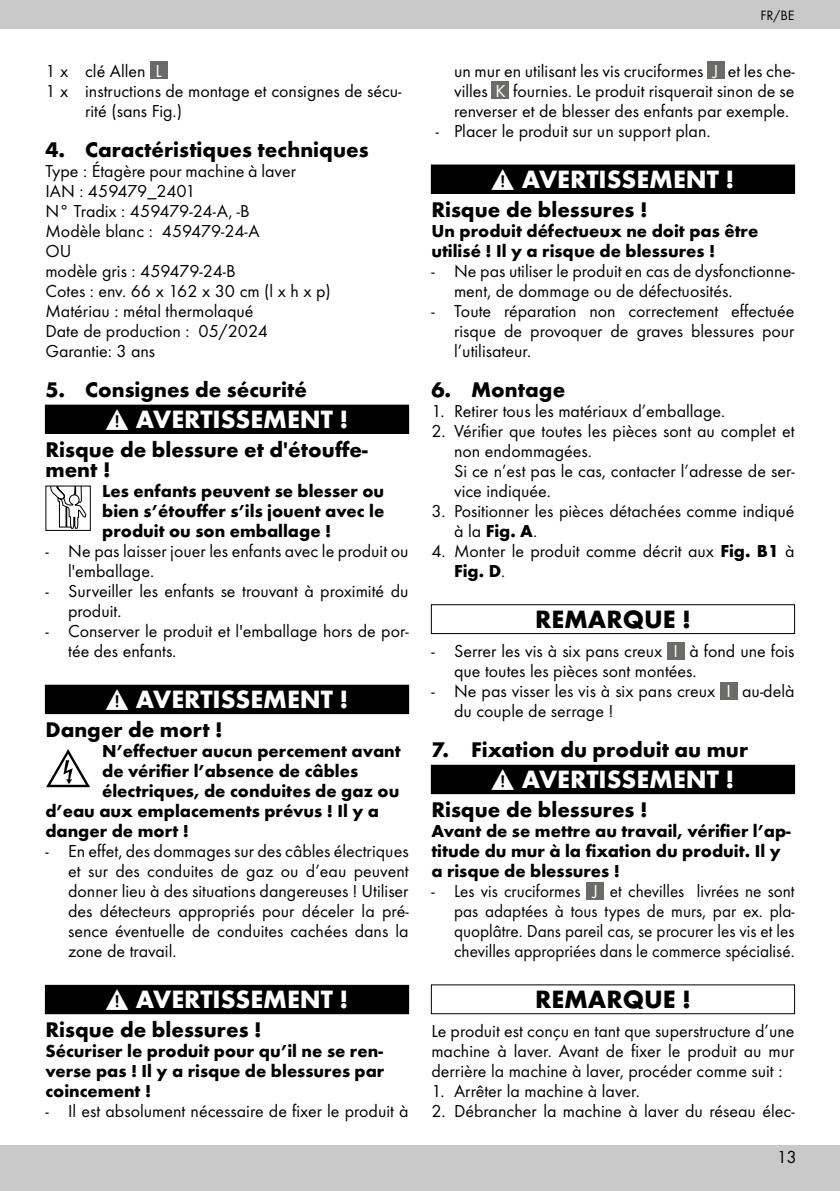
<style>
.page{position:relative;width:840px;height:1191px;background:#fff}
.page>*{position:absolute;margin:0;border:0;box-sizing:border-box;transform-origin:0 0}
.t1{font:700 26px "Futura TOT";color:#fff}
.t2{font:700 26px "Futura TOT";color:#000}
.t3{font:700 22px/20px "Futura TOT";color:#000}
.t4{font:18px/20px "Futura TOT Boo";color:#000}
.t5{font:700 18px/20px "Futura TOT";color:#000;text-align:justify}
.t6{font:16px "Futura LT Pro";color:#000}
.t7{font:14px "Futura TOT Boo";color:#000}
.s1{color:#fff}
.s2{font-family:"Futura TOT Boo";font-weight:400}
.s3{font-family:"Futura TOT";font-weight:700}
</style>
<div class="page">
<div style="left:0;top:1145px;width:839px;height:46px;background:#c9c9c9"></div>
<div style="left:0;top:0;width:839px;height:29px;background:#c9c9c9"></div>
<div style="left:45px;top:405px;width:363px;height:28px;background:#000"></div>
<div style="left:45px;top:404px;width:364px;height:30px;border:1px solid #000"></div>
<div style="left:45px;top:685px;width:363px;height:28px;background:#000"></div>
<div style="left:45px;top:684px;width:364px;height:30px;border:1px solid #000"></div>
<div style="left:45px;top:985px;width:363px;height:28px;background:#000"></div>
<div style="left:45px;top:984px;width:364px;height:30px;border:1px solid #000"></div>
<div style="left:150px;top:62px;width:17px;height:17px;background:#6b6b6a"></div>
<svg style="left:50px;top:487px;width:36px;height:42px"></svg>
<div style="left:45px;top:485px;width:46px;height:46px;border:1px solid #000"></div>
<svg style="left:46px;top:749px;width:44px;height:39px"></svg>
<div style="left:431px;top:165px;width:363px;height:28px;background:#000"></div>
<div style="left:430px;top:164px;width:364px;height:30px;border:1px solid #000"></div>
<div style="left:430px;top:604px;width:364px;height:30px;border:1px solid #000"></div>
<div style="left:431px;top:765px;width:363px;height:28px;background:#000"></div>
<div style="left:430px;top:764px;width:364px;height:30px;border:1px solid #000"></div>
<div style="left:430px;top:984px;width:364px;height:30px;border:1px solid #000"></div>
<div style="left:706px;top:62px;width:17px;height:17px;background:#6b6b6a"></div>
<div style="left:491px;top:82px;width:17px;height:17px;background:#6b6b6a"></div>
<div style="left:667px;top:642px;width:17px;height:17px;background:#6b6b6a"></div>
<div style="left:719px;top:682px;width:17px;height:17px;background:#6b6b6a"></div>
<div style="left:586px;top:882px;width:17px;height:17px;background:#6b6b6a"></div>
<p class="t4" style="left:45px;top:61px;width:118px">1 x clé Allen <span class="s1">L</span></p>
<p class="t4" style="left:45px;top:81px;width:357px">1 x instructions de montage et consignes de sécu-</p>
<p class="t4" style="left:85px;top:101px;width:98px">rité (sans Fig.)</p>
<p class="t3" style="left:45px;top:139px;width:324px">4. Caractéristiques techniques</p>
<p class="t4" style="left:45px;top:161px;width:287px">Type : Étagère pour machine à laver<br>IAN : 459479_2401<br>N° Tradix : 459479-24-A, -B<br>Modèle blanc : 459479-24-A<br>OU<br>modèle gris : 459479-24-B<br>Cotes : env. 66 x 162 x 30 cm (l x h x p)<br>Matériau : métal thermolaqué<br>Date de production : 05/2024<br>Garantie: 3 ans</p>
<p class="t3" style="left:45px;top:379px;width:263px">5. Consignes de sécurité</p>
<h1 class="t1" style="left:136px;top:403px;width:214px">AVERTISSEMENT !</h1>
<p class="t3" style="left:45px;top:439px;width:323px">Risque de blessure et d'étouffe&shy;ment !</p>
<p class="t5" style="left:102px;top:480px;width:283px">Les enfants peuvent se blesser ou bien s’étouffer s’ils jouent avec le produit ou son emballage !</p>
<p class="t4" style="left:68px;top:541px;width:342px;text-indent:-23px">- Ne pas laisser jouer les enfants avec le produit ou l'emballage.</p>
<p class="t4" style="left:68px;top:581px;width:342px;text-indent:-23px">- Surveiller les enfants se trouvant à proximité du produit.</p>
<p class="t4" style="left:68px;top:621px;width:342px;text-indent:-23px">- Conserver le produit et l'emballage hors de por&shy;tée des enfants.</p>
<h1 class="t1" style="left:136px;top:683px;width:214px">AVERTISSEMENT !</h1>
<p class="t3" style="left:45px;top:719px;width:179px">Danger de mort !</p>
<p class="t5" style="left:102px;top:740px;width:300px">N’effectuer aucun percement avant</p>
<p class="t5" style="left:102px;top:760px;width:257px">de vérifier l’absence de câbles</p>
<p class="t5" style="left:102px;top:780px;width:298px">électriques, de conduites de gaz ou</p>
<p class="t5" style="left:45px;top:800px;width:335px">d’eau aux emplacements prévus ! Il y a</p>
<p class="t5" style="left:45px;top:820px;width:145px">danger de mort !</p>
<p class="t4" style="left:68px;top:841px;width:342px;text-align:justify;text-indent:-23px">- En effet, des dommages sur des câbles électriques et sur des conduites de gaz ou d’eau peuvent donner lieu à des situations dangereuses ! Utiliser des détecteurs appropriés pour déceler la pré&shy;sence éventuelle de conduites cachées dans la zone de travail.</p>
<h1 class="t1" style="left:136px;top:983px;width:214px">AVERTISSEMENT !</h1>
<p class="t3" style="left:45px;top:1019px;width:217px">Risque de blessures !</p>
<p class="t5" style="left:45px;top:1040px;width:340px">Sécuriser le produit pour qu’il ne se ren&shy;verse pas ! Il y a risque de blessures par coincement !</p>
<p class="t4" style="left:45px;top:1101px;width:364px">- Il est absolument nécessaire de fixer le produit à</p>
<p class="t7" style="left:760px;top:7px;width:36px">FR/BE</p>
<p class="t4" style="left:454px;top:61px;width:342px;text-align:justify">un mur en utilisant les vis cruciformes <span class="s1">J</span> et les che&shy;villes <span class="s1">K</span> fournies. Le produit risquerait sinon de se renverser et de blesser des enfants par exemple.</p>
<p class="t4" style="left:435px;top:121px;width:276px">- Placer le produit sur un support plan.</p>
<h1 class="t1" style="left:521px;top:163px;width:214px">AVERTISSEMENT !</h1>
<p class="t3" style="left:431px;top:199px;width:217px">Risque de blessures !</p>
<p class="t5" style="left:431px;top:220px;width:328px">Un produit défectueux ne doit pas être utilisé ! Il y a risque de blessures !</p>
<p class="t4" style="left:454px;top:261px;width:342px;text-indent:-23px">- Ne pas utiliser le produit en cas de dysfonctionne&shy;ment, de dommage ou de défectuosités.</p>
<p class="t4" style="left:454px;top:301px;width:342px;text-align:justify;text-indent:-23px">- Toute réparation non correctement effectuée risque de provoquer de graves blessures pour l’utilisateur.</p>
<p class="t3" style="left:431px;top:379px;width:135px">6. Montage</p>
<p class="t4" style="left:431px;top:401px;width:295px">1. Retirer tous les matériaux d’emballage.</p>
<p class="t4" style="left:454px;top:421px;width:342px;text-indent:-23px">2. Vérifier que toutes les pièces sont au complet et non endommagées.<br>Si ce n’est pas le cas, contacter l’adresse de ser&shy;vice indiquée.</p>
<p class="t4" style="left:431px;top:501px;width:364px">3. Positionner les pièces détachées comme indiqué</p>
<p class="t5" style="left:454px;top:520px;width:85px"><span class="s2">à la</span> Fig. A<span class="s2">.</span></p>
<p class="t4" style="left:431px;top:541px;width:364px">4. Monter le produit comme décrit aux <span class="s3">Fig. B1</span> à</p>
<p class="t5" style="left:454px;top:560px;width:53px">Fig. D<span class="s2">.</span></p>
<h1 class="t2" style="left:534px;top:603px;width:157px">REMARQUE !</h1>
<p class="t4" style="left:454px;top:641px;width:342px;text-indent:-23px">- Serrer les vis à six pans creux <span class="s1">I</span> à fond une fois que toutes les pièces sont montées.</p>
<p class="t4" style="left:454px;top:681px;width:342px;text-indent:-23px">- Ne pas visser les vis à six pans creux <span class="s1">I</span> au-delà du couple de serrage !</p>
<p class="t3" style="left:431px;top:739px;width:318px">7. Fixation du produit au mur</p>
<h1 class="t1" style="left:521px;top:763px;width:214px">AVERTISSEMENT !</h1>
<p class="t3" style="left:431px;top:799px;width:217px">Risque de blessures !</p>
<p class="t5" style="left:431px;top:820px;width:361px;text-align:left">Avant de se mettre au travail, vérifier l’ap&shy;titude du mur à la fixation du produit. Il y a risque de blessures !</p>
<p class="t4" style="left:454px;top:881px;width:342px;text-align:justify;text-indent:-23px">- Les vis cruciformes <span class="s1">J</span> et chevilles livrées ne sont pas adaptées à tous types de murs, par ex. pla&shy;quoplâtre. Dans pareil cas, se procurer les vis et les chevilles appropriées dans le commerce spécialisé.</p>
<h1 class="t2" style="left:534px;top:983px;width:157px">REMARQUE !</h1>
<p class="t4" style="left:431px;top:1021px;width:364px;text-align:justify">Le produit est conçu en tant que superstructure d’une machine à laver. Avant de fixer le produit au mur derrière la machine à laver, procéder comme suit :</p>
<p class="t4" style="left:431px;top:1081px;width:210px">1. Arrêter la machine à laver.</p>
<p class="t4" style="left:431px;top:1101px;width:364px">2. Débrancher la machine à laver du réseau élec-</p>
<p class="t6" style="left:776px;top:1146px;width:21px">13</p>
</div>
